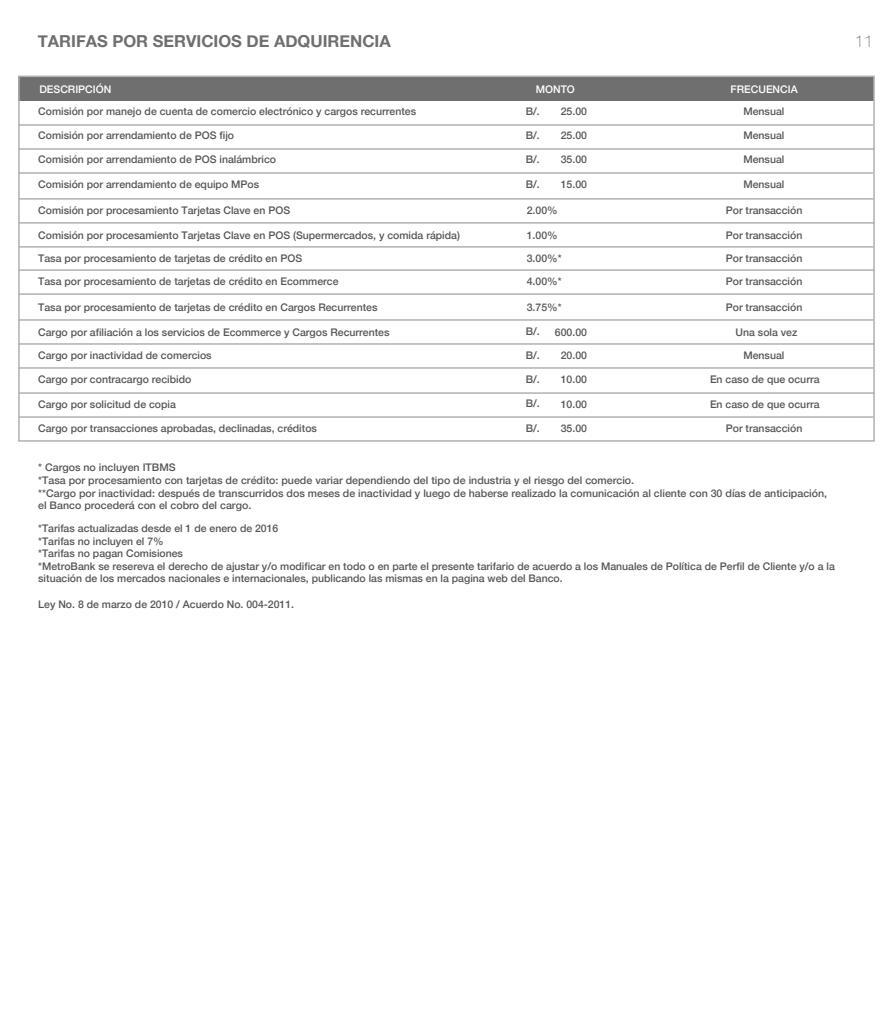
<style>
.page{position:relative;width:893px;height:1009px;background:#fff}
.page>*{position:absolute;margin:0;border:0;box-sizing:border-box;transform-origin:0 0}
.t1{font:700 16.5px "Helvetica Neue";color:#706f6f}
.t2{font:100 16.5px "Helvetica Neue";color:#706f6f}
.t3{font:500 10.5px/12.6px "Helvetica Neue";color:#575756}
.t4{font:500 10.5px "Helvetica Neue";color:#fff}
</style>
<div class="page">
<div style="left:18px;top:76px;width:856px;height:24px;background:#706f6f"></div>
<hr style="left:18px;top:124px;width:855px;height:2px;background:#b1b0b2">
<hr style="left:18px;top:148px;width:857px;height:2px;background:#b1b0b2">
<hr style="left:18px;top:172px;width:855px;height:2px;background:#b1b0b2">
<hr style="left:18px;top:198px;width:855px;height:2px;background:#b1b0b2">
<hr style="left:18px;top:222px;width:857px;height:2px;background:#b1b0b2">
<hr style="left:18px;top:246px;width:855px;height:2px;background:#b1b0b2">
<hr style="left:18px;top:269px;width:857px;height:2px;background:#b1b0b2">
<hr style="left:18px;top:293px;width:855px;height:2px;background:#b1b0b2">
<hr style="left:18px;top:319px;width:855px;height:2px;background:#b1b0b2">
<hr style="left:18px;top:343px;width:857px;height:2px;background:#b1b0b2">
<hr style="left:18px;top:367px;width:855px;height:2px;background:#b1b0b2">
<hr style="left:18px;top:392px;width:857px;height:2px;background:#b1b0b2">
<hr style="left:18px;top:416px;width:855px;height:2px;background:#b1b0b2">
<div style="left:18px;top:76px;width:857px;height:366px;border:2px solid #b1b0b2"></div>
<h1 class="t1" style="left:38px;top:28px;width:354px">TARIFAS POR SERVICIOS DE ADQUIRENCIA</h1>
<h1 class="t2" style="left:855px;top:29px;width:20px">11</h1>
<p class="t4" style="left:39px;top:81px;width:73px">DESCRIPCIÓN</p>
<p class="t4" style="left:536px;top:81px;width:41px">MONTO</p>
<p class="t4" style="left:731px;top:81px;width:69px">FRECUENCIA</p>
<p class="t3" style="left:38px;top:104px;width:379px">Comisión por manejo de cuenta de comercio electrónico y cargos recurrentes</p>
<p class="t3" style="left:526px;top:104px;width:16px">B/.</p>
<p class="t3" style="left:526px;top:128px;width:16px">B/.</p>
<p class="t3" style="left:526px;top:152px;width:16px">B/.</p>
<p class="t3" style="left:526px;top:177px;width:16px">B/.</p>
<p class="t3" style="left:743px;top:104px;width:43px">Mensual</p>
<p class="t3" style="left:743px;top:128px;width:43px">Mensual</p>
<p class="t3" style="left:561px;top:104px;width:28px">25.00</p>
<p class="t3" style="left:561px;top:128px;width:28px">25.00</p>
<p class="t3" style="left:38px;top:128px;width:197px">Comisión por arrendamiento de POS fijo</p>
<p class="t3" style="left:38px;top:152px;width:239px">Comisión por arrendamiento de POS inalámbrico</p>
<p class="t3" style="left:38px;top:177px;width:222px">Comisión por arrendamiento de equipo MPos</p>
<p class="t3" style="left:38px;top:203px;width:253px">Comisión por procesamiento Tarjetas Clave en POS</p>
<p class="t3" style="left:527px;top:203px;width:32px">2.00%</p>
<p class="t3" style="left:527px;top:224px;width:36px;line-height:22.6px">1.00%<br>3.00%*<br>4.00%*</p>
<p class="t3" style="left:527px;top:300px;width:36px">3.75%*</p>
<p class="t3" style="left:743px;top:152px;width:43px">Mensual</p>
<p class="t3" style="left:743px;top:177px;width:43px">Mensual</p>
<p class="t3" style="left:561px;top:152px;width:28px">35.00</p>
<p class="t3" style="left:561px;top:177px;width:28px">15.00</p>
<p class="t3" style="left:726px;top:203px;width:78px">Por transacción</p>
<p class="t3" style="left:726px;top:224px;width:78px;line-height:22.6px;text-align:justify">Por transacción Por transacción Por transacción</p>
<p class="t3" style="left:726px;top:300px;width:78px">Por transacción</p>
<p class="t3" style="left:38px;top:224px;width:423px;line-height:22.6px">Comisión por procesamiento Tarjetas Clave en POS (Supermercados, y comida rápida)<br>Tasa por procesamiento de tarjetas de crédito en POS<br>Tasa por procesamiento de tarjetas de crédito en Ecommerce</p>
<p class="t3" style="left:38px;top:300px;width:341px">Tasa por procesamiento de tarjetas de crédito en Cargos Recurrentes</p>
<p class="t3" style="left:38px;top:325px;width:353px">Cargo por afiliación a los servicios de Ecommerce y Cargos Recurrentes</p>
<p class="t3" style="left:735px;top:325px;width:63px">Una sola vez</p>
<p class="t3" style="left:38px;top:348px;width:175px">Cargo por inactividad de comercios</p>
<p class="t3" style="left:38px;top:372px;width:155px">Cargo por contracargo recibido</p>
<p class="t3" style="left:710px;top:372px;width:111px">En caso de que ocurra</p>
<p class="t3" style="left:38px;top:397px;width:139px">Cargo por solicitud de copia</p>
<p class="t3" style="left:561px;top:397px;width:28px">10.00</p>
<p class="t3" style="left:710px;top:397px;width:111px">En caso de que ocurra</p>
<p class="t3" style="left:526px;top:325px;width:16px">B/.</p>
<p class="t3" style="left:526px;top:348px;width:16px">B/.</p>
<p class="t3" style="left:526px;top:372px;width:16px">B/.</p>
<p class="t3" style="left:526px;top:397px;width:16px">B/.</p>
<p class="t3" style="left:526px;top:421px;width:16px">B/.</p>
<p class="t3" style="left:555px;top:325px;width:34px">600.00</p>
<p class="t3" style="left:561px;top:348px;width:28px">20.00</p>
<p class="t3" style="left:561px;top:372px;width:28px">10.00</p>
<p class="t3" style="left:743px;top:348px;width:43px">Mensual</p>
<p class="t3" style="left:38px;top:421px;width:280px">Cargo por transacciones aprobadas, declinadas, créditos</p>
<p class="t3" style="left:726px;top:421px;width:78px">Por transacción</p>
<p class="t3" style="left:561px;top:421px;width:28px">35.00</p>
<p class="t3" style="left:38px;top:461px;width:790px">* Cargos no incluyen ITBMS<br>*Tasa por procesamiento con tarjetas de crédito: puede variar dependiendo del tipo de industria y el riesgo del comercio.<br>**Cargo por inactividad: después de transcurridos dos meses de inactividad y luego de haberse realizado la comunicación al cliente con 30 días de anticipación, el Banco procederá con el cobro del cargo.</p>
<p class="t3" style="left:38px;top:522px;width:798px">*Tarifas actualizadas desde el 1 de enero de 2016<br>*Tarifas no incluyen el 7%<br>*Tarifas no pagan Comisiones<br>*MetroBank se resereva el derecho de ajustar y/o modificar en todo o en parte el presente tarifario de acuerdo a los Manuales de Política de Perfil de Cliente y/o a la situación de los mercados nacionales e internacionales, publicando las mismas en la pagina web del Banco.</p>
<p class="t3" style="left:38px;top:597px;width:257px">Ley No. 8 de marzo de 2010 / Acuerdo No. 004-2011.</p>
</div>
